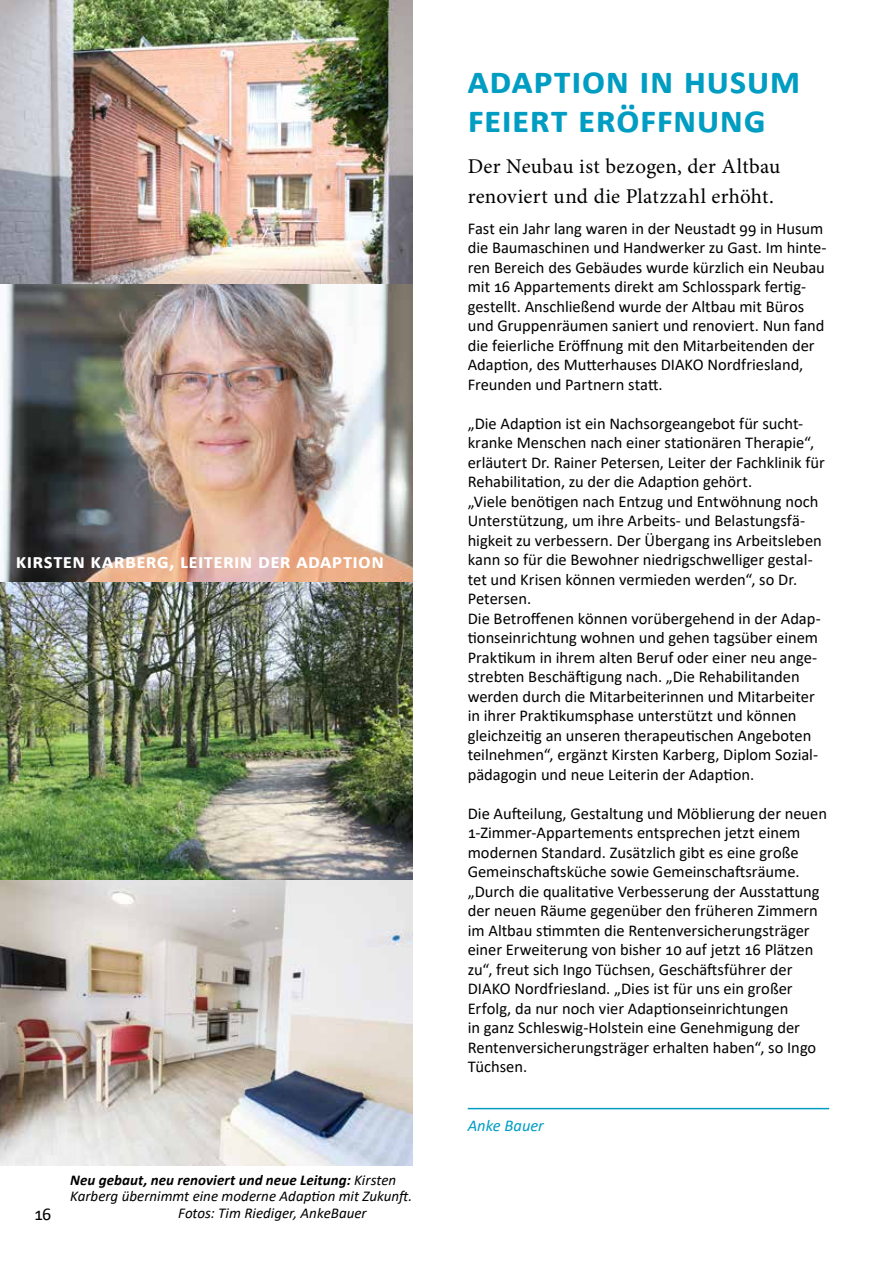
<style>
.page{position:relative;width:893px;height:1263px;background:#fff}
.page>*{position:absolute;margin:0;border:0;box-sizing:border-box;transform-origin:0 0}
.t1{font:700 39px/39px "Calibri";letter-spacing:.01em;color:#009dc3}
.t2{font:21px/30px "Minion Pro";letter-spacing:.01em;color:#000}
.t3{font:700 21px "Calibri";letter-spacing:.015em;color:#fff}
.t4{font:18px "Calibri";color:#000}
.t5{font:16.5px/19.5px "Calibri";letter-spacing:-.005em;color:#000}
.t6{font:italic 16.5px "Calibri";letter-spacing:-.005em;color:#009dc3}
.t7{font:italic 15px "Calibri";color:#000}
.t8{font:italic 700 15px "Calibri";letter-spacing:.005em;color:#000}
.s1{font-weight:400}
</style>
<div class="page">
<hr style="left:468px;top:1108px;width:361px;height:1px;background:#009dc3">
<img style="left:0;top:0;width:412px;height:285px">
<img style="left:0;top:285px;width:412px;height:298px">
<img style="left:0;top:583px;width:412px;height:297px">
<img style="left:0;top:880px;width:412px;height:285px">
<p class="t3" style="left:16px;top:547px;width:369px">kirsten karberg, leiterin der adaption</p>
<p class="t4" style="left:34px;top:1202px;width:19px">16</p>
<p class="t8" style="left:70px;top:1169px;width:328px">Neu gebaut, neu renoviert und neue Leitung: <span class="s1">Kirsten</span></p>
<p class="t7" style="left:70px;top:1186px;width:343px">Karberg übernimmt eine moderne Adaption mit Zukunft.</p>
<p class="t7" style="left:178px;top:1202px;width:190px">Fotos: Tim Riediger, AnkeBauer</p>
<h1 class="t1" style="left:468px;top:63px;width:334px">adaption in husum feiert eröffnung</h1>
<p class="t2" style="left:468px;top:151px;width:314px">Der Neubau ist bezogen, der Altbau renoviert und die Platzzahl erhöht.</p>
<p class="t5" style="left:468px;top:219px;width:360px">Fast ein Jahr lang waren in der Neustadt 99 in Husum die Baumaschinen und Handwerker zu Gast. Im hinte&shy;ren Bereich des Gebäudes wurde kürzlich ein Neubau mit 16 Appartements direkt am Schlosspark fertig&shy;gestellt. Anschließend wurde der Altbau mit Büros und Gruppenräumen saniert und renoviert. Nun fand die feierliche Eröffnung mit den Mitarbeitenden der Adaption, des Mutterhauses DIAKO Nordfriesland, Freunden und Partnern statt.</p>
<p class="t5" style="left:468px;top:414px;width:359px">„Die Adaption ist ein Nachsorgeangebot für sucht&shy;kranke Menschen nach einer stationären Therapie“, erläutert Dr. Rainer Petersen, Leiter der Fachklinik für Rehabilitation, zu der die Adaption gehört.<br>„Viele benötigen nach Entzug und Entwöhnung noch Unterstützung, um ihre Arbeits- und Belastungsfä&shy;higkeit zu verbessern. Der Übergang ins Arbeitsleben kann so für die Bewohner niedrigschwelliger gestal&shy;tet und Krisen können vermieden werden“, so Dr.<br>Petersen.<br>Die Betroffenen können vorübergehend in der Adap&shy;tionseinrichtung wohnen und gehen tagsüber einem Praktikum in ihrem alten Beruf oder einer neu ange&shy;strebten Beschäftigung nach. „Die Rehabilitanden werden durch die Mitarbeiterinnen und Mitarbeiter in ihrer Praktikumsphase unterstützt und können gleichzeitig an unseren therapeutischen Angeboten teilnehmen“, ergänzt Kirsten Karberg, Diplom Sozial&shy;pädagogin und neue Leiterin der Adaption.</p>
<p class="t5" style="left:468px;top:804px;width:361px">Die Aufteilung, Gestaltung und Möblierung der neuen 1-Zimmer-Appartements entsprechen jetzt einem modernen Standard. Zusätzlich gibt es eine große Gemeinschaftsküche sowie Gemeinschaftsräume. „Durch die qualitative Verbesserung der Ausstattung der neuen Räume gegenüber den früheren Zimmern im Altbau stimmten die Rentenversicherungsträger einer Erweiterung von bisher 10 auf jetzt 16 Plätzen zu“, freut sich Ingo Tüchsen, Geschäftsführer der DIAKO Nordfriesland. „Dies ist für uns ein großer Erfolg, da nur noch vier Adaptionseinrichtungen<br>in ganz Schleswig-Holstein eine Genehmigung der Rentenversicherungsträger erhalten haben“, so Ingo Tüchsen.</p>
<p class="t6" style="left:468px;top:1114px;width:78px">Anke Bauer</p>
</div>
